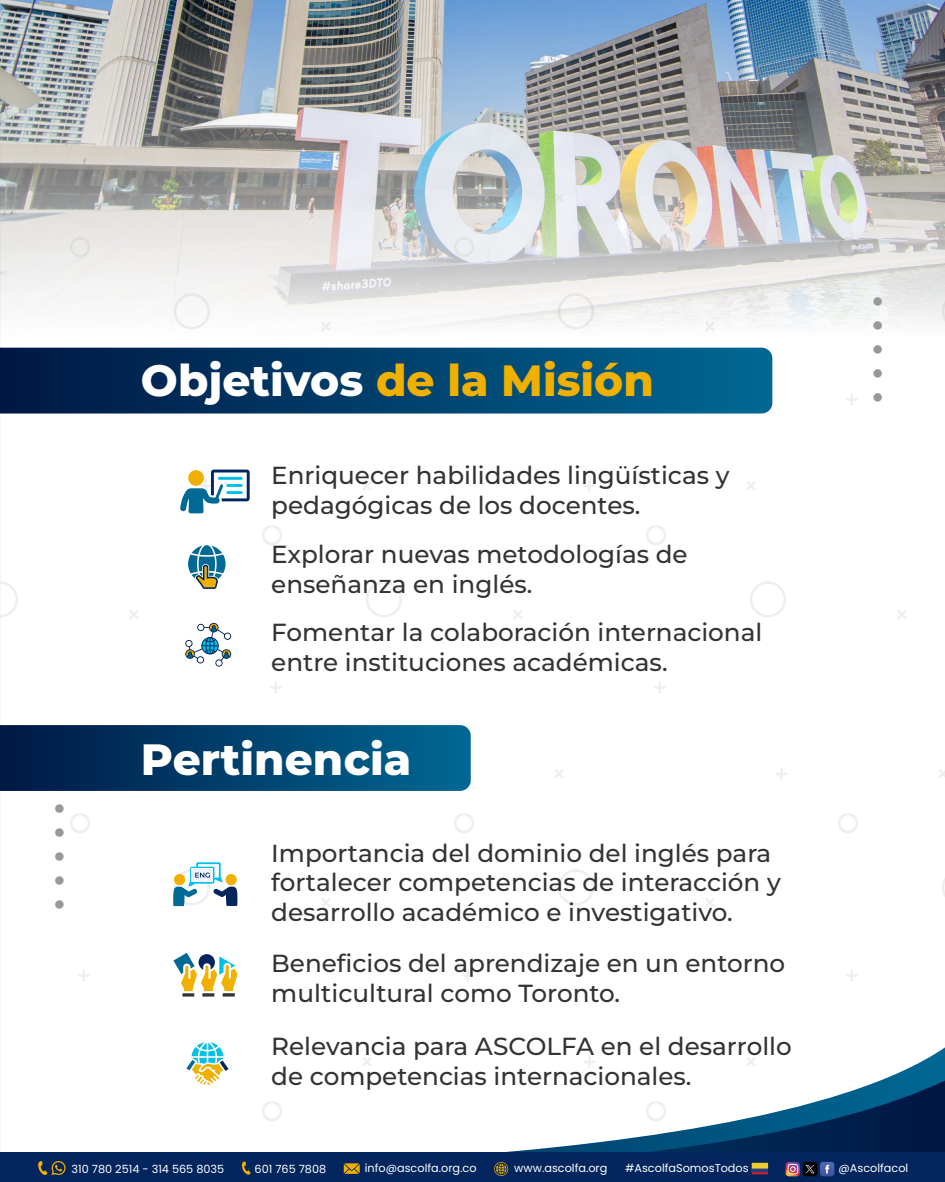
<style>
.page{position:relative;width:945px;height:1182px;background:#fff}
.page>*{position:absolute;margin:0;border:0;box-sizing:border-box;transform-origin:0 0}
.t1{font:800 43.75px "Montserrat";color:#efb000}
.t2{font:800 43.75px "Montserrat";color:#fff}
.t3{font:500 24.68px/29.6px "Montserrat";color:#333}
.t4{font:11.29px "Poppins";color:#fff}
.s1{color:#fff}
</style>
<div class="page">
<svg style="left:363px;top:1047px;width:582px;height:33px"></svg>
<svg style="left:203px;top:1080px;width:742px;height:72px"></svg>
<img style="left:0;top:0;width:945px;height:374px">
<svg style="left:0;top:347px;width:772px;height:66px;background:#02416c"></svg>
<svg style="left:0;top:725px;width:471px;height:65px;background:#00406c"></svg>
<svg style="left:180px;top:469px;width:70px;height:44px"></svg>
<hr style="left:218px;top:477px;width:25px;height:3px;background:#00bfe8">
<hr style="left:226px;top:484px;width:17px;height:3px;background:#00bfe8">
<hr style="left:226px;top:491px;width:17px;height:3px;background:#00bfe8">
<svg style="left:185px;top:622px;width:46px;height:44px"></svg>
<svg style="left:173px;top:952px;width:64px;height:44px"></svg>
<svg style="left:173px;top:862px;width:65px;height:44px"></svg>
<svg style="left:186px;top:1042px;width:43px;height:42px"></svg>
<svg style="left:188px;top:545px;width:38px;height:44px"></svg>
<div style="left:0;top:1152px;width:945px;height:29px;background:#01255c"></div>
<svg style="left:494px;top:1162px;width:14px;height:13px"></svg>
<svg style="left:786px;top:1161px;width:14px;height:15px"></svg>
<div style="left:803px;top:1161px;width:14px;height:15px;background:#000;border-radius:3px"></div>
<svg style="left:806px;top:1161px;width:28px;height:15px"></svg>
<svg style="left:752px;top:1162px;width:16px;height:12px"></svg>
<hr style="left:752px;top:1168px;width:16px;height:3px;background:#273c87">
<svg style="left:344px;top:1163px;width:16px;height:10px"></svg>
<svg style="left:242px;top:1161px;width:9px;height:13px"></svg>
<svg style="left:38px;top:1161px;width:28px;height:13px"></svg>
<div style="left:55px;top:804px;width:9px;height:8px;background:#999;border-radius:50%"></div>
<div style="left:55px;top:828px;width:9px;height:8px;background:#999;border-radius:50%"></div>
<div style="left:55px;top:852px;width:9px;height:8px;background:#999;border-radius:50%"></div>
<div style="left:55px;top:876px;width:9px;height:8px;background:#999;border-radius:50%"></div>
<div style="left:55px;top:900px;width:9px;height:8px;background:#999;border-radius:50%"></div>
<div style="left:873px;top:297px;width:9px;height:9px;background:#999;border-radius:50%"></div>
<div style="left:873px;top:321px;width:9px;height:8px;background:#999;border-radius:50%"></div>
<div style="left:873px;top:345px;width:9px;height:8px;background:#999;border-radius:50%"></div>
<div style="left:873px;top:369px;width:9px;height:8px;background:#999;border-radius:50%"></div>
<div style="left:873px;top:393px;width:9px;height:8px;background:#999;border-radius:50%"></div>
<h1 class="t1" style="left:141px;top:351px;width:514px"><span class="s1">Objetivos</span> de la Misión</h1>
<p class="t3" style="left:271px;top:460px;width:460px">Enriquecer habilidades lingüísticas y pedagógicas de los docentes.</p>
<p class="t3" style="left:271px;top:538px;width:418px">Explorar nuevas metodologías de enseñanza en inglés.</p>
<p class="t3" style="left:271px;top:616px;width:493px">Fomentar la colaboración internacional entre instituciones académicas.</p>
<h1 class="t2" style="left:141px;top:729px;width:272px">Pertinencia</h1>
<p class="t3" style="left:271px;top:837px;width:511px">Importancia del dominio del inglés para fortalecer competencias de interacción y desarrollo académico e investigativo.</p>
<p class="t3" style="left:271px;top:948px;width:515px">Beneficios del aprendizaje en un entorno multicultural como Toronto.</p>
<p class="t3" style="left:271px;top:1031px;width:522px">Relevancia para ASCOLFA en el desarrollo de competencias internacionales.</p>
<p class="t4" style="left:72px;top:1162px;width:154px">310 780 2514 - 314 565 8035</p>
<p class="t4" style="left:255px;top:1162px;width:73px">601 765 7808</p>
<p class="t4" style="left:365px;top:1161px;width:113px">info@ascolfa.org.co</p>
<p class="t4" style="left:514px;top:1161px;width:95px">www.ascolfa.org</p>
<p class="t4" style="left:625px;top:1161px;width:125px">#AscolfaSomosTodos</p>
<p class="t4" style="left:838px;top:1161px;width:71px">@Ascolfacol</p>
</div>
